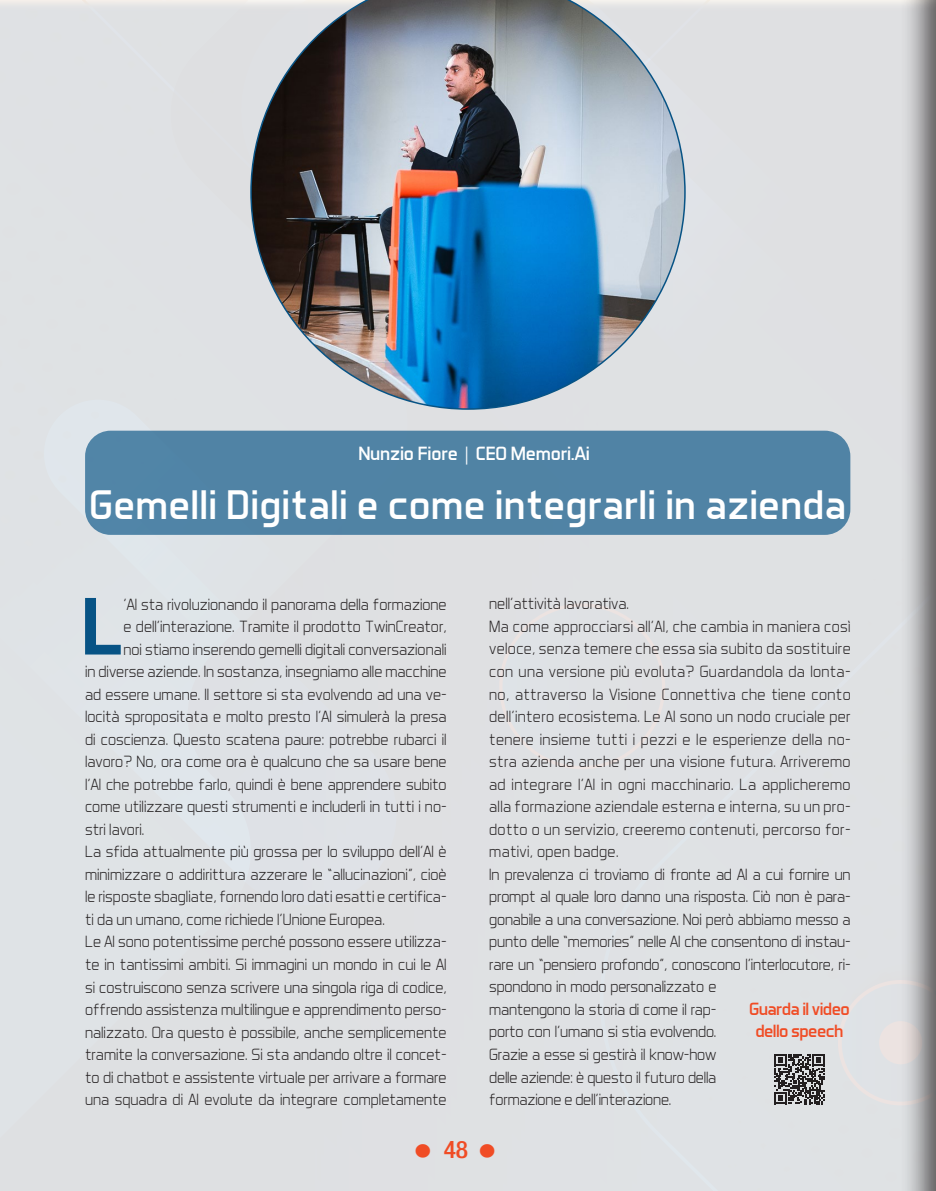
<style>
.page{position:relative;width:936px;height:1191px;background:#fff}
.page>*{position:absolute;margin:0;border:0;box-sizing:border-box;transform-origin:0 0}
.t1{font:700 80.85px "Motiva Sans";color:#075385}
.t2{font:42px "Aero Matics";letter-spacing:.005em;color:#fff;scale:1.06 1}
.t3{font:500 condensed 24px "Helvetica Neue LT Std";color:#f04c25;scale:1.06 1}
.t4{font:19.5px "Aero Matics";letter-spacing:-.01em;color:#fff;scale:1.06 1}
.t5{font:18px/21.6px "Aero Matics";letter-spacing:-.03em;color:#f04c25;text-align:center;scale:1.06 1}
.t6{font:300 16.5px "Aero Matics";color:#231f20}
.t7{font:300 16.5px/22.5px "Aero Matics";letter-spacing:.02em;color:#231f20}
.s1{font-family:"Abadi";font-weight:300;font-stretch:condensed}
</style>
<div class="page">
<div style="left:0;top:0;width:600px;height:1191px;background:#dfe1e3"></div>
<svg style="left:935px;top:1174px;width:1px;height:12px"></svg>
<svg style="left:0;top:114px;width:2px;height:13px"></svg>
<svg style="left:0;top:71px;width:6px;height:12px"></svg>
<div style="left:2px;top:226px;width:15px;height:12px;background:#dfe1e3;border-radius:50%"></div>
<div style="left:6px;top:183px;width:15px;height:12px;background:#dfe1e3;border-radius:50%"></div>
<svg style="left:0;top:314px;width:7px;height:12px"></svg>
<div style="left:11px;top:139px;width:14px;height:12px;background:#dfe1e3;border-radius:50%"></div>
<svg style="left:0;top:270px;width:12px;height:12px"></svg>
<svg style="left:0;top:357px;width:3px;height:12px"></svg>
<div style="left:16px;top:95px;width:14px;height:12px;background:#dfe1e3;border-radius:50%"></div>
<svg style="left:0;top:27px;width:10px;height:12px"></svg>
<div style="left:31px;top:207px;width:13px;height:11px;background:#dfe1e3;border-radius:50%"></div>
<div style="left:17px;top:338px;width:13px;height:11px;background:#dfe1e3;border-radius:50%"></div>
<div style="left:35px;top:163px;width:14px;height:11px;background:#dfe1e3;border-radius:50%"></div>
<div style="left:22px;top:294px;width:13px;height:11px;background:#dfe1e3;border-radius:50%"></div>
<div style="left:20px;top:51px;width:14px;height:11px;background:#dfe1e3;border-radius:50%"></div>
<div style="left:26px;top:251px;width:14px;height:11px;background:#dfe1e3;border-radius:50%"></div>
<div style="left:40px;top:119px;width:13px;height:11px;background:#dfe1e3;border-radius:50%"></div>
<div style="left:26px;top:8px;width:12px;height:11px;background:#dfe1e3;border-radius:50%"></div>
<div style="left:13px;top:382px;width:13px;height:11px;background:#dfe1e3;border-radius:50%"></div>
<div style="left:46px;top:319px;width:12px;height:10px;background:#dfe1e3;border-radius:50%"></div>
<div style="left:55px;top:231px;width:13px;height:10px;background:#dfe1e3;border-radius:50%"></div>
<div style="left:9px;top:426px;width:12px;height:10px;background:#dfe1e3;border-radius:50%"></div>
<div style="left:59px;top:187px;width:13px;height:10px;background:#dfe1e3;border-radius:50%"></div>
<div style="left:50px;top:275px;width:13px;height:10px;background:#dfe1e3;border-radius:50%"></div>
<div style="left:45px;top:76px;width:12px;height:10px;background:#dfe1e3;border-radius:50%"></div>
<div style="left:64px;top:143px;width:12px;height:11px;background:#dfe1e3;border-radius:50%"></div>
<div style="left:50px;top:32px;width:12px;height:10px;background:#dfe1e3;border-radius:50%"></div>
<div style="left:41px;top:362px;width:12px;height:10px;background:#dfe1e3;border-radius:50%"></div>
<div style="left:79px;top:255px;width:12px;height:9px;background:#dfe1e3;border-radius:50%"></div>
<div style="left:75px;top:299px;width:11px;height:9px;background:#dfe1e3;border-radius:50%"></div>
<div style="left:37px;top:407px;width:11px;height:9px;background:#dfe1e3;border-radius:50%"></div>
<div style="left:70px;top:343px;width:12px;height:9px;background:#dfe1e3;border-radius:50%"></div>
<div style="left:33px;top:451px;width:11px;height:9px;background:#dfe1e3;border-radius:50%"></div>
<div style="left:66px;top:387px;width:11px;height:9px;background:#dfe1e3;border-radius:50%"></div>
<div style="left:99px;top:323px;width:10px;height:9px;background:#dfe1e3;border-radius:50%"></div>
<div style="left:104px;top:279px;width:10px;height:9px;background:#dfe1e3;border-radius:50%"></div>
<div style="left:95px;top:367px;width:9px;height:8px;background:#dfe1e3;border-radius:50%"></div>
<svg style="left:132px;top:260px;width:9px;height:7px"></svg>
<svg style="left:126px;top:303px;width:10px;height:8px"></svg>
<svg style="left:122px;top:348px;width:10px;height:7px"></svg>
<svg style="left:119px;top:391px;width:8px;height:7px"></svg>
<div style="left:153px;top:327px;width:6px;height:7px;background:#dfe1e3;border-radius:3px"></div>
<svg style="left:156px;top:285px;width:9px;height:6px"></svg>
<svg style="left:148px;top:372px;width:7px;height:6px"></svg>
<svg style="left:178px;top:353px;width:4px;height:4px"></svg>
<svg style="left:181px;top:309px;width:5px;height:4px"></svg>
<svg style="left:186px;top:265px;width:5px;height:4px"></svg>
<div style="left:502px;top:606px;width:160px;height:160px;background:#dfe1e5;border-radius:80px"></div>
<div style="left:600px;top:747px;width:299px;height:444px;background:#dfe2e4"></div>
<div style="left:67px;top:0;width:174px;height:259px;background:#dfe1e4"></div>
<div style="left:241px;top:0;width:658px;height:747px;background:#dfe1e3"></div>
<div style="left:685px;top:71px;width:132px;height:328px;background:#dfe1e3"></div>
<div style="left:685px;top:0;width:130px;height:319px;background:#dfe0e2"></div>
<div style="left:0;top:459px;width:396px;height:446px;background:#dfe2e6"></div>
<div style="left:44px;top:400px;width:265px;height:265px;background:#dfe3e6"></div>
<div style="left:85px;top:431px;width:765px;height:104px;background:#5083a5;border-radius:26px"></div>
<img style="left:250px;top:0;width:435px;height:410px">
<svg style="left:764px;top:1054px;width:60px;height:50px;background:#7e7e7f"></svg>
<div style="left:899px;top:0;width:36px;height:1191px;background:#231f20;opacity:.77"></div>
<svg style="left:415px;top:1143px;width:15px;height:14px"></svg>
<svg style="left:480px;top:1143px;width:14px;height:14px"></svg>
<p class="t4" style="left:358px;top:442px;width:220px">Nunzio Fiore <span class="s1">|</span> CEO Memori.Ai</p>
<h2 class="t2" style="left:89px;top:480px;width:715px">Gemelli Digitali e come integrarli in azienda</h2>
<h1 class="t1" style="left:79px;top:579px;width:46px">L</h1>
<p class="t6" style="left:123px;top:594px;width:325px">’AI sta rivoluzionando il panorama della formazione</p>
<p class="t6" style="left:123px;top:616px;width:325px">e dell’interazione. Tramite il prodotto TwinCreator,</p>
<p class="t6" style="left:123px;top:639px;width:324px">noi stiamo inserendo gemelli digitali conversazionali</p>
<p class="t6" style="left:85px;top:662px;width:363px">in diverse aziende. In sostanza, insegniamo alle macchine</p>
<p class="t6" style="left:85px;top:684px;width:363px">ad essere umane. Il settore si sta evolvendo ad una ve-</p>
<p class="t6" style="left:85px;top:707px;width:363px">locità spropositata e molto presto l’AI simulerà la presa</p>
<p class="t6" style="left:85px;top:729px;width:363px">di coscienza. Questo scatena paure: potrebbe rubarci il</p>
<p class="t6" style="left:85px;top:752px;width:363px">lavoro? No, ora come ora è qualcuno che sa usare bene</p>
<p class="t6" style="left:85px;top:774px;width:363px">l’AI che potrebbe farlo, quindi è bene apprendere subito</p>
<p class="t6" style="left:85px;top:797px;width:363px">come utilizzare questi strumenti e includerli in tutti i no-</p>
<p class="t6" style="left:85px;top:819px;width:61px">stri lavori.</p>
<p class="t6" style="left:85px;top:842px;width:363px">La sfida attualmente più grossa per lo sviluppo dell’AI è</p>
<p class="t6" style="left:85px;top:864px;width:363px">minimizzare o addirittura azzerare le “allucinazioni”, cioè</p>
<p class="t6" style="left:85px;top:887px;width:363px">le risposte sbagliate, fornendo loro dati esatti e certifica-</p>
<p class="t6" style="left:85px;top:909px;width:301px">ti da un umano, come richiede l’Unione Europea.</p>
<p class="t6" style="left:85px;top:932px;width:363px">Le AI sono potentissime perché possono essere utilizza-</p>
<p class="t6" style="left:85px;top:954px;width:363px">te in tantissimi ambiti. Si immagini un mondo in cui le AI</p>
<p class="t6" style="left:85px;top:977px;width:363px">si costruiscono senza scrivere una singola riga di codice,</p>
<p class="t6" style="left:85px;top:999px;width:363px">offrendo assistenza multilingue e apprendimento perso-</p>
<p class="t6" style="left:85px;top:1022px;width:363px">nalizzato. Ora questo è possibile, anche semplicemente</p>
<p class="t6" style="left:85px;top:1044px;width:363px">tramite la conversazione. Si sta andando oltre il concet-</p>
<p class="t6" style="left:85px;top:1067px;width:363px">to di chatbot e assistente virtuale per arrivare a formare</p>
<p class="t6" style="left:85px;top:1089px;width:363px">una squadra di AI evolute da integrare completamente</p>
<h3 class="t3" style="left:443px;top:1135px;width:25px">48</h3>
<p class="t7" style="left:489px;top:592px;width:363px">nell’attività lavorativa.<br>Ma come approcciarsi all’AI, che cambia in maniera così veloce, senza temere che essa sia subito da sostituire con una versione più evoluta? Guardandola da lonta&shy;no, attraverso la Visione Connettiva che tiene conto dell’intero ecosistema. Le AI sono un nodo cruciale per tenere insieme tutti i pezzi e le esperienze della no&shy;stra azienda anche per una visione futura. Arriveremo ad integrare l’AI in ogni macchinario. La applicheremo alla formazione aziendale esterna e interna, su un pro&shy;dotto o un servizio, creeremo contenuti, percorso for&shy;mativi, open badge.<br>In prevalenza ci troviamo di fronte ad AI a cui fornire un prompt al quale loro danno una risposta. Ciò non è para&shy;gonabile a una conversazione. Noi però abbiamo messo a punto delle “memories” nelle AI che consentono di instau&shy;rare un “pensiero profondo”, conoscono l’interlocutore, ri&shy;spondono in modo personalizzato e<br>mantengono la storia di come il rap-<br>porto con l’umano si stia evolvendo.<br>Grazie a esse si gestirà il know-how<br>delle aziende: è questo il futuro della<br>formazione e dell’interazione.</p>
<p class="t5" style="left:749px;top:997px;width:97px">Guarda il video dello speech</p>
</div>
